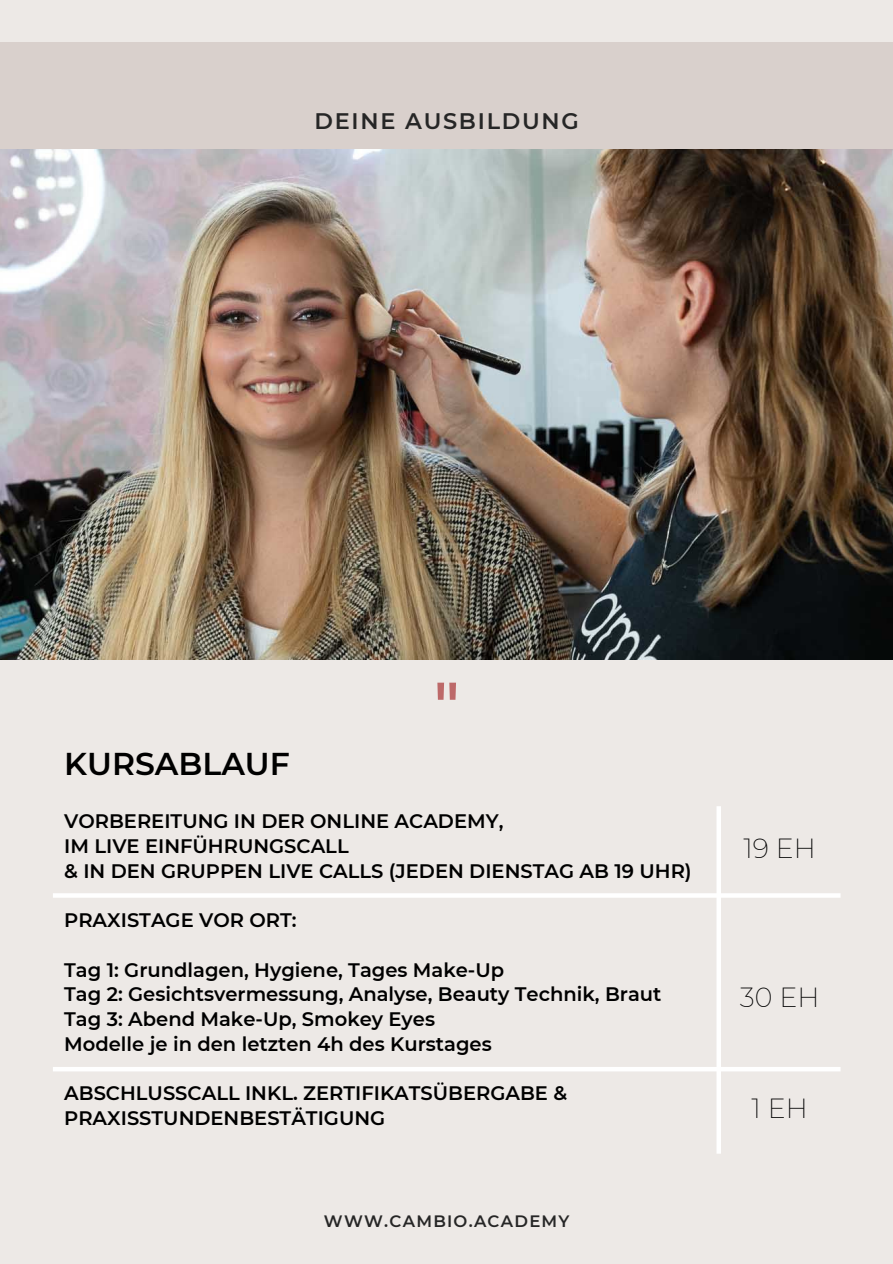
<style>
.page{position:relative;width:893px;height:1264px;background:#fff}
.page>*{position:absolute;margin:0;border:0;box-sizing:border-box;transform-origin:0 0}
.t1{font:600 61.8px "Montserrat";color:#bd6969}
.t2{font:600 31.5px "Montserrat";color:#000}
.t3{font:200 27px "Montserrat";color:#000}
.t4{font:600 22.5px "Montserrat";letter-spacing:.075em;color:#262626}
.t5{font:600 19.5px/24.8px "Montserrat";color:#000}
.t6{font:600 16.5px "Montserrat";letter-spacing:.075em;color:#262626}
</style>
<div class="page">
<div style="left:0;top:0;width:892px;height:1263px;background:#ede9e6"></div>
<img style="left:0;top:149px;width:892px;height:511px">
<div style="left:0;top:43px;width:892px;height:106px;background:#d9d0cc"></div>
<div style="left:716px;top:806px;width:5px;height:347px;background:#fff"></div>
<hr style="left:53px;top:893px;width:787px;height:4px;background:#fff">
<div style="left:53px;top:1066px;width:787px;height:5px;background:#fff"></div>
<p class="t4" style="left:314px;top:105px;width:266px">DEINE AUSBILDUNG</p>
<h1 class="t1" style="left:434px;top:660px;width:27px">"</h1>
<h2 class="t2" style="left:64px;top:741px;width:227px">KURSABLAUF</h2>
<p class="t5" style="left:64px;top:808px;width:629px">VORBEREITUNG IN DER ONLINE ACADEMY,<br>IM LIVE EINFÜHRUNGSCALL<br>&amp; IN DEN GRUPPEN LIVE CALLS (JEDEN DIENSTAG AB 19 UHR)</p>
<p class="t5" style="left:64px;top:907px;width:234px">PRAXISTAGE VOR ORT:</p>
<p class="t5" style="left:64px;top:956px;width:598px">Tag 1: Grundlagen, Hygiene, Tages Make-Up<br>Tag 2: Gesichtsvermessung, Analyse, Beauty Technik, Braut Tag 3: Abend Make-Up, Smokey Eyes<br>Modelle je in den letzten 4h des Kurstages</p>
<p class="t5" style="left:64px;top:1080px;width:504px">ABSCHLUSSCALL INKL. ZERTIFIKATSÜBERGABE &amp;<br>PRAXISSTUNDENBESTÄTIGUNG</p>
<p class="t6" style="left:324px;top:1209px;width:247px">WWW.CAMBIO.ACADEMY</p>
<h3 class="t3" style="left:743px;top:830px;width:74px">19 EH</h3>
<h3 class="t3" style="left:739px;top:979px;width:81px">30 EH</h3>
<h3 class="t3" style="left:751px;top:1090px;width:58px">1 EH</h3>
</div>
